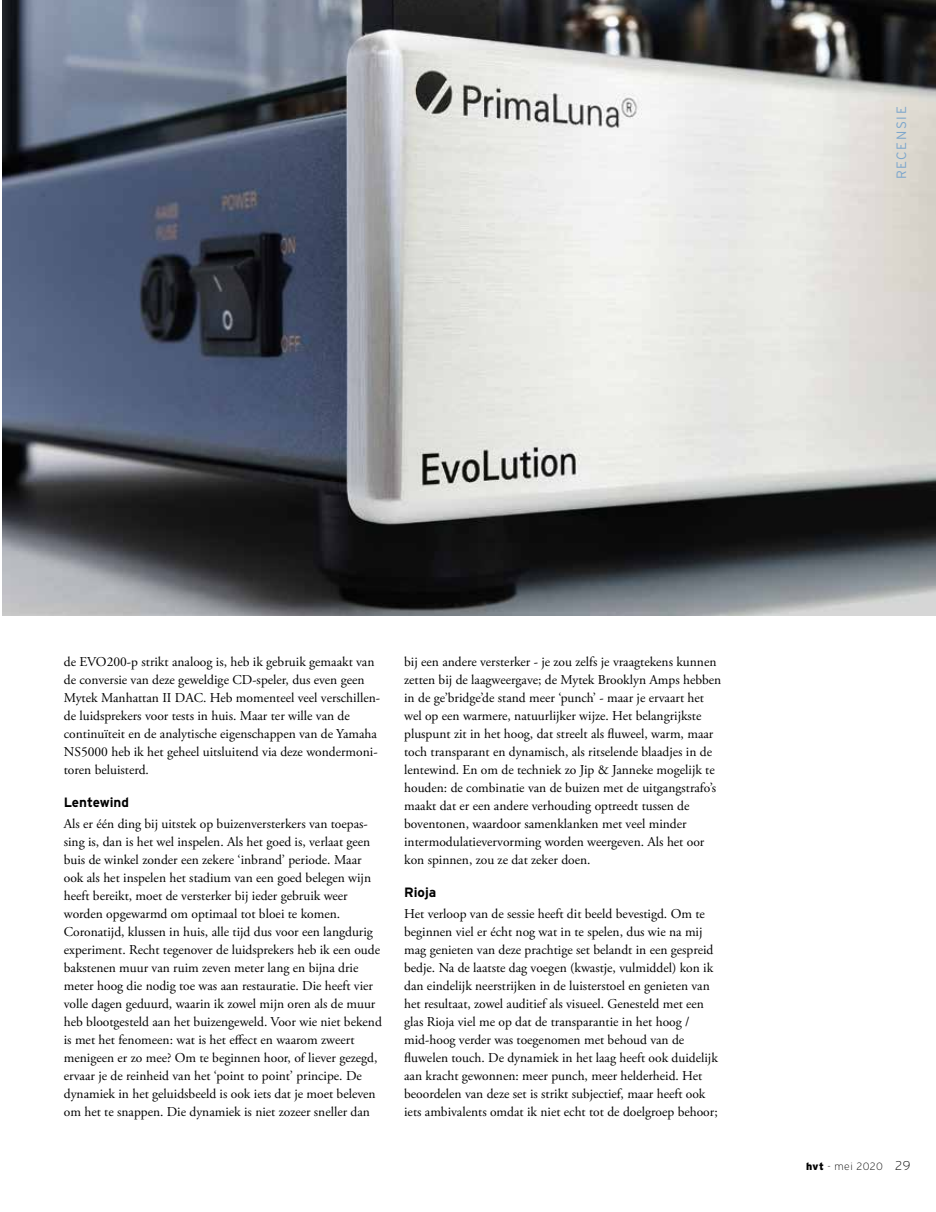
<style>
.page{position:relative;width:936px;height:1212px;background:#fff}
.page>*{position:absolute;margin:0;border:0;box-sizing:border-box;transform-origin:0 0}
.t1{font:13.5px/18px "Adobe Garamond Pro";color:#000}
.t2{font:700 13.5px "Interstate";color:#000}
.t3{font:300 13.5px "Interstate";letter-spacing:.12em;color:#7ca6cc}
.t4{font:200 10.5px "Interstate";letter-spacing:.03em;color:#000}
.s1{font-weight:900}
.s2{font-size:12.75px}
</style>
<div class="page">
<img style="left:2px;top:0;width:933px;height:616px">
<p class="t3" style="left:893px;top:179px;width:74px;rotate:-90deg">RECENSIE</p>
<p class="t1" style="left:64px;top:653px;width:318px">de EVO200-p strikt analoog is, heb ik gebruik gemaakt van de conversie van deze geweldige CD-speler, dus even geen Mytek Manhattan II DAC. Heb momenteel veel verschillen&shy;de luidsprekers voor tests in huis. Maar ter wille van de continuïteit en de analytische eigenschappen van de Yamaha NS5000 heb ik het geheel uitsluitend via deze wondermoni&shy;toren beluisterd.</p>
<p class="t2" style="left:64px;top:794px;width:67px">Lentewind</p>
<p class="t1" style="left:64px;top:815px;width:319px">Als er één ding bij uitstek op buizenversterkers van toepas&shy;sing is, dan is het wel inspelen. Als het goed is, verlaat geen buis de winkel zonder een zekere ‘inbrand’ periode. Maar ook als het inspelen het stadium van een goed belegen wijn heeft bereikt, moet de versterker bij ieder gebruik weer worden opgewarmd om optimaal tot bloei te komen.<br>Coronatijd, klussen in huis, alle tijd dus voor een langdurig experiment. Recht tegenover de luidsprekers heb ik een oude bakstenen muur van ruim zeven meter lang en bijna drie meter hoog die nodig toe was aan restauratie. Die heeft vier volle dagen geduurd, waarin ik zowel mijn oren als de muur heb blootgesteld aan het buizengeweld. Voor wie niet bekend is met het fenomeen: wat is het effect en waarom zweert menigeen er zo mee? Om te beginnen hoor, of liever gezegd, ervaar je de reinheid van het ‘point to point’ principe. De dynamiek in het geluidsbeeld is ook iets dat je moet beleven om het te snappen. Die dynamiek is niet zozeer sneller dan</p>
<p class="t1" style="left:404px;top:653px;width:319px">bij een andere versterker - je zou zelfs je vraagtekens kunnen zetten bij de laagweergave; de Mytek Brooklyn Amps hebben in de ge’bridge’de stand meer ‘punch’ - maar je ervaart het wel op een warmere, natuurlijker wijze. Het belangrijkste pluspunt zit in het hoog, dat streelt als fluweel, warm, maar toch transparant en dynamisch, als ritselende blaadjes in de lentewind. En om de techniek zo Jip &amp; Janneke mogelijk te houden: de combinatie van de buizen met de uitgangstrafo’s maakt dat er een andere verhouding optreedt tussen de boventonen, waardoor samenklanken met veel minder intermodulatievervorming worden weergeven. Als het oor kon spinnen, zou ze dat zeker doen.</p>
<p class="t2" style="left:404px;top:884px;width:34px">Rioja</p>
<p class="t1" style="left:404px;top:905px;width:315px">Het verloop van de sessie heeft dit beeld bevestigd. Om te beginnen viel er écht nog wat in te spelen, dus wie na mij mag genieten van deze prachtige set belandt in een gespreid bedje. Na de laatste dag voegen (kwastje, vulmiddel) kon ik dan eindelijk neerstrijken in de luisterstoel en genieten van het resultaat, zowel auditief als visueel. Genesteld met een glas Rioja viel me op dat de transparantie in het hoog / mid-hoog verder was toegenomen met behoud van de fluwelen touch. De dynamiek in het laag heeft ook duidelijk aan kracht gewonnen: meer punch, meer helderheid. Het beoordelen van deze set is strikt subjectief, maar heeft ook iets ambivalents omdat ik niet echt tot de doelgroep behoor;</p>
<p class="t4" style="left:806px;top:1160px;width:106px"><span class="s1">hvt</span> - mei 2020 <span class="s2">29</span></p>
</div>
